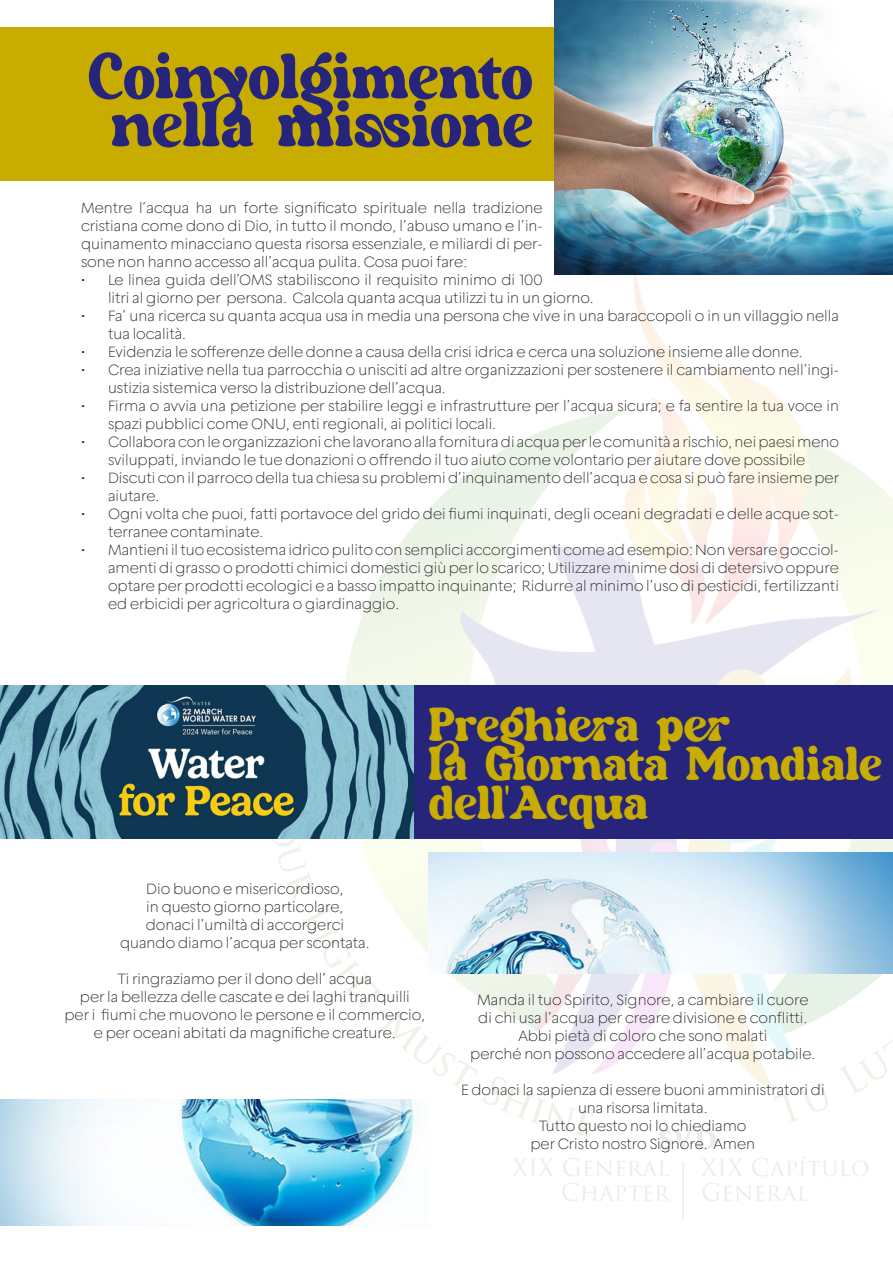
<style>
.page{position:relative;width:893px;height:1263px;background:#fff}
.page>*{position:absolute;margin:0;border:0;box-sizing:border-box;transform-origin:0 0}
.t1{font:64.5px/48px "Baristo";color:#26247b;text-align:center}
.t2{font:48px "Baristo";color:#c8ad00}
.t3{font:200 15px/18px "Geliat";color:#231f20}
</style>
<div class="page">
<img style="left:176px;top:254px;width:717px;height:965px">
<div style="left:0;top:27px;width:893px;height:153px;background:#c8ad00"></div>
<img style="left:555px;top:0;width:338px;height:274px">
<div style="left:0;top:686px;width:893px;height:153px;background:#26247b"></div>
<img style="left:0;top:686px;width:414px;height:153px">
<img style="left:429px;top:853px;width:464px;height:121px">
<img style="left:0;top:1099px;width:429px;height:127px">
<p class="t1" style="left:88px;top:55px;width:447px">Coinvolgimento nella missione</p>
<p class="t3" style="left:81px;top:198px;width:463px;text-align:justify">Mentre l’acqua ha un forte significato spirituale nella tradizione cristiana come dono di Dio, in tutto il mondo, l’abuso umano e l’in&shy;quinamento minacciano questa risorsa essenziale, e miliardi di per&shy;sone non hanno accesso all’acqua pulita. Cosa puoi fare:</p>
<p class="t3" style="left:108px;top:270px;width:487px;text-indent:-27px">• Le linea guida dell’OMS stabiliscono il requisito minimo di 100<br>litri al giorno per persona. Calcola quanta acqua utilizzi tu in un giorno.</p>
<p class="t3" style="left:108px;top:306px;width:732px;text-indent:-27px">• Fa’ una ricerca su quanta acqua usa in media una persona che vive in una baraccopoli o in un villaggio nella tua località.</p>
<p class="t3" style="left:81px;top:342px;width:723px">• Evidenzia le sofferenze delle donne a causa della crisi idrica e cerca una soluzione insieme alle donne.</p>
<p class="t3" style="left:108px;top:360px;width:732px;text-indent:-27px">• Crea iniziative nella tua parrocchia o unisciti ad altre organizzazioni per sostenere il cambiamento nell’ingi&shy;ustizia sistemica verso la distribuzione dell’acqua.</p>
<p class="t3" style="left:108px;top:396px;width:732px;text-indent:-27px">• Firma o avvia una petizione per stabilire leggi e infrastrutture per l’acqua sicura; e fa sentire la tua voce in spazi pubblici come ONU, enti regionali, ai politici locali.</p>
<p class="t3" style="left:81px;top:432px;width:759px;text-align:center">• Collabora con le organizzazioni che lavorano alla fornitura di acqua per le comunità a rischio, nei paesi meno sviluppati, inviando le tue donazioni o offrendo il tuo aiuto come volontario per aiutare dove possibile</p>
<p class="t3" style="left:108px;top:468px;width:732px;text-indent:-27px">• Discuti con il parroco della tua chiesa su problemi d’inquinamento dell’acqua e cosa si può fare insieme per aiutare.</p>
<p class="t3" style="left:108px;top:504px;width:732px;text-indent:-27px">• Ogni volta che puoi, fatti portavoce del grido dei fiumi inquinati, degli oceani degradati e delle acque sot&shy;terranee contaminate.</p>
<p class="t3" style="left:108px;top:540px;width:732px;text-align:justify;text-indent:-27px">• Mantieni il tuo ecosistema idrico pulito con semplici accorgimenti come ad esempio: Non versare gocciol&shy;amenti di grasso o prodotti chimici domestici giù per lo scarico; Utilizzare minime dosi di detersivo oppure optare per prodotti ecologici e a basso impatto inquinante; Ridurre al minimo l’uso di pesticidi, fertilizzanti ed erbicidi per agricoltura o giardinaggio.</p>
<p class="t2" style="left:429px;top:695px;width:303px">Preghiera per</p>
<p class="t2" style="left:429px;top:734px;width:455px">la Giornata Mondiale</p>
<p class="t2" style="left:429px;top:773px;width:221px">dell’Acqua</p>
<p class="t3" style="left:146px;top:879px;width:199px">Dio buono e misericordioso,</p>
<p class="t3" style="left:146px;top:897px;width:199px">in questo giorno particolare,</p>
<p class="t3" style="left:146px;top:915px;width:200px">donaci l’umiltà di accorgerci</p>
<p class="t3" style="left:120px;top:933px;width:251px">quando diamo l’acqua per scontata.</p>
<p class="t3" style="left:118px;top:969px;width:256px">Ti ringraziamo per il dono dell’ acqua</p>
<p class="t3" style="left:80px;top:987px;width:331px">per la bellezza delle cascate e dei laghi tranquilli</p>
<p class="t3" style="left:65px;top:1005px;width:362px">per i fiumi che muovono le persone e il commercio,</p>
<p class="t3" style="left:94px;top:1023px;width:303px">e per oceani abitati da magnifiche creature.</p>
<p class="t3" style="left:477px;top:991px;width:333px">Manda il tuo Spirito, Signore, a cambiare il cuore</p>
<p class="t3" style="left:478px;top:1009px;width:331px">di chi usa l’acqua per creare divisione e conflitti.</p>
<p class="t3" style="left:518px;top:1027px;width:250px">Abbi pietà di coloro che sono malati</p>
<p class="t3" style="left:470px;top:1045px;width:347px">perché non possono accedere all’acqua potabile.</p>
<p class="t3" style="left:461px;top:1081px;width:365px;text-align:center">E donaci la sapienza di essere buoni amministratori di una risorsa limitata.</p>
<p class="t3" style="left:539px;top:1117px;width:209px">Tutto questo noi lo chiediamo</p>
<p class="t3" style="left:530px;top:1135px;width:226px">per Cristo nostro Signore. Amen</p>
</div>
